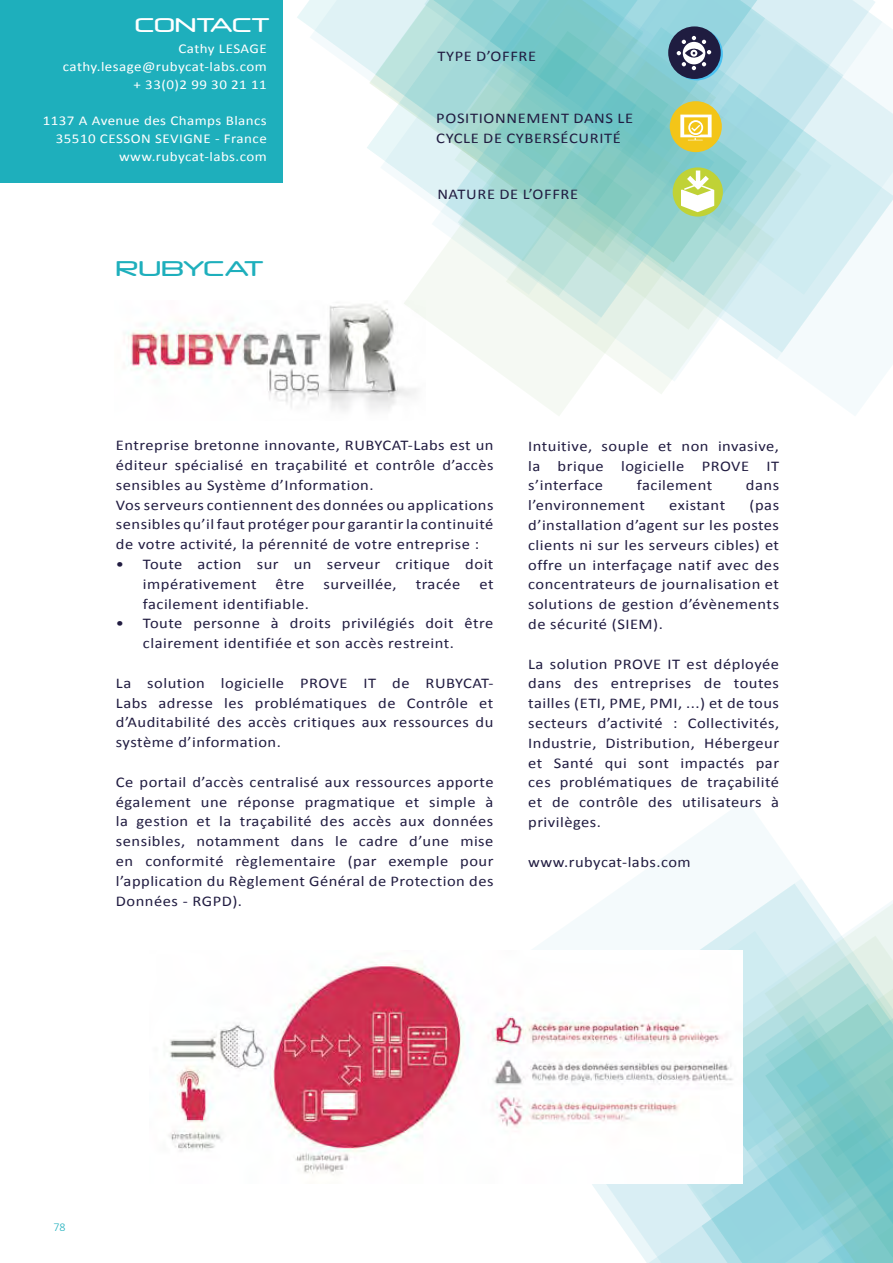
<style>
.page{position:relative;width:893px;height:1263px;background:#fff}
.page>*{position:absolute;margin:0;border:0;box-sizing:border-box;transform-origin:0 0}
.t1{font:20.25px "Neuropol";letter-spacing:.01em;color:#1eafbc;scale:1.11 1}
.t2{font:18.9px "Neuropol";letter-spacing:.03em;color:#fff;scale:1.11 1}
.t3{font:14.85px/19.8px "Calibri";letter-spacing:.03em;color:#211c41;text-align:justify;scale:1.11 1}
.t4{font:13.5px/18px "Calibri";letter-spacing:.03em;color:#fff;text-align:right;scale:1.11 1}
.t5{font:300 12px "Calibri";color:#1eafbc}
</style>
<div class="page">
<svg style="left:532px;top:800px;width:268px;height:150px"></svg>
<svg style="left:583px;top:878px;width:221px;height:372px;fill:#f4fafc"></svg>
<svg style="left:647px;top:883px;width:246px;height:380px;background:#b1dee0"></svg>
<img style="left:126px;top:304px;width:278px;height:107px">
<img style="left:169px;top:951px;width:573px;height:233px">
<svg style="left:810px;top:360px;width:83px;height:55px;fill:#f4fafc"></svg>
<svg style="left:758px;top:0;width:135px;height:360px"></svg>
<svg style="left:672px;top:9px;width:159px;height:373px"></svg>
<svg style="left:404px;top:325px;width:268px;height:91px"></svg>
<svg style="left:380px;top:296px;width:373px;height:29px"></svg>
<div style="left:0;top:0;width:283px;height:182px;background:#1eafbc"></div>
<svg style="left:297px;top:0;width:461px;height:296px"></svg>
<p class="t2" style="left:135px;top:14px;width:123px">CONTACT</p>
<p class="t4" style="left:63px;top:40px;width:185px">Cathy LESAGE cathy.lesage@rubycat-labs.com + 33(0)2 99 30 21 11</p>
<p class="t4" style="left:43px;top:112px;width:203px">1137 A Avenue des Champs Blancs<br>35510 CESSON SEVIGNE - France www.rubycat-labs.com</p>
<h1 class="t1" style="left:116px;top:256px;width:134px">RUBYCAT</h1>
<p class="t3" style="left:437px;top:47px;width:91px">TYPE D’OFFRE</p>
<p class="t3" style="left:436px;top:108px;width:179px">POSITIONNEMENT DANS LE<br>CYCLE DE CYBERSÉCURITÉ</p>
<p class="t3" style="left:437px;top:184px;width:128px">NATURE DE L’OFFRE</p>
<p class="t3" style="left:116px;top:435px;width:342px;text-align:left">Entreprise bretonne innovante, RUBYCAT-Labs est un éditeur spécialisé en traçabilité et contrôle d’accès sensibles au Système d’Information.<br>Vos serveurs contiennent des données ou applications sensibles qu’il faut protéger pour garantir la continuité de votre activité, la pérennité de votre entreprise :</p>
<p class="t3" style="left:143px;top:554px;width:317px;text-indent:-27px">• Toute action sur un serveur critique doit impérativement</p>
<p class="t3" style="left:276px;top:574px;width:28px">être</p>
<p class="t3" style="left:323px;top:574px;width:68px">surveillée,</p>
<p class="t3" style="left:416px;top:574px;width:42px">tracée</p>
<p class="t3" style="left:479px;top:574px;width:14px">et</p>
<p class="t3" style="left:143px;top:594px;width:151px">facilement identifiable.</p>
<p class="t3" style="left:143px;top:613px;width:317px;text-indent:-27px">• Toute personne à droits privilégiés doit être clairement identifiée et son accès restreint.</p>
<p class="t3" style="left:116px;top:673px;width:342px">La solution logicielle PROVE IT de RUBYCAT-Labs adresse les problématiques de Contrôle et d’Auditabilité des accès critiques aux ressources du système d’information.</p>
<p class="t3" style="left:116px;top:772px;width:342px">Ce portail d’accès centralisé aux ressources apporte également une réponse pragmatique et simple à la gestion et la traçabilité des accès aux données sensibles, notamment dans le cadre d’une mise en conformité règlementaire (par exemple pour l’application du Règlement Général de Protection des Données - RGPD).</p>
<p class="t3" style="left:528px;top:436px;width:228px">Intuitive, souple et non invasive, la brique logicielle PROVE IT s’interface</p>
<p class="t3" style="left:637px;top:476px;width:69px">facilement</p>
<p class="t3" style="left:746px;top:476px;width:31px">dans</p>
<p class="t3" style="left:528px;top:495px;width:107px">l’environnement</p>
<p class="t3" style="left:669px;top:495px;width:52px">existant</p>
<p class="t3" style="left:528px;top:495px;width:228px;text-indent:221px">(pas d’installation d’agent sur les postes clients ni sur les serveurs cibles) et offre un interfaçage natif avec des concentrateurs de journalisation et solutions de gestion d’évènements de sécurité (SIEM).</p>
<p class="t3" style="left:528px;top:654px;width:228px">La solution PROVE IT est déployée dans des entreprises de toutes tailles (ETI, PME, PMI, ...) et de tous secteurs d’activité : Collectivités, Industrie, Distribution, Hébergeur et Santé qui sont impactés par ces problématiques de traçabilité et de contrôle des utilisateurs à privilèges.</p>
<p class="t3" style="left:528px;top:852px;width:148px">www.rubycat-labs.com</p>
<p class="t5" style="left:54px;top:1219px;width:14px">78</p>
</div>
